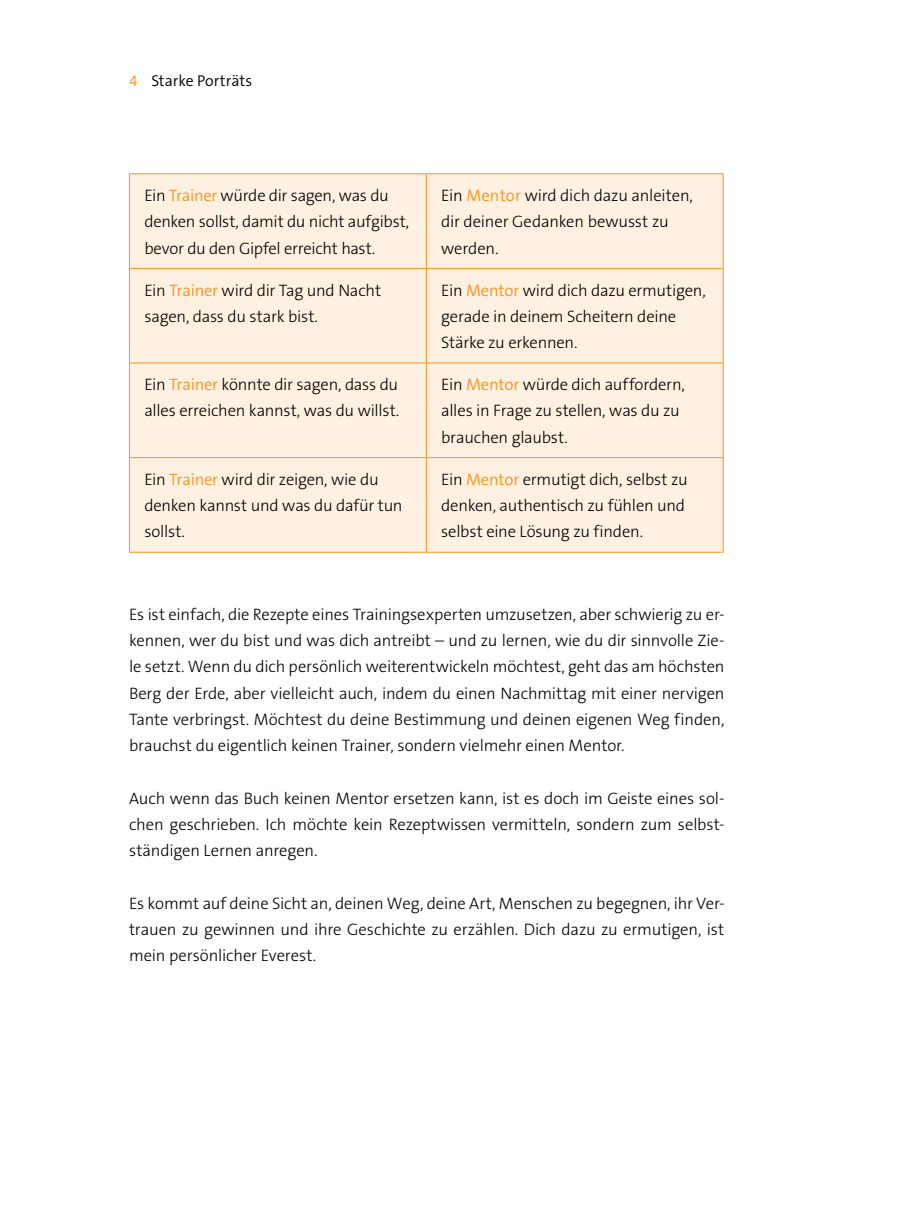
<style>
.page{position:relative;width:918px;height:1216px;background:#fff}
.page>*{position:absolute;margin:0;border:0;box-sizing:border-box;transform-origin:0 0}
.Text{font:300 16.62px/26.2px "The Sans B W3";letter-spacing:-.01em;color:#000;text-align:justify}
.Tabelle{font:300 16.62px/26.2px "The Sans B W3";letter-spacing:-.015em;color:#000}
.t1{font:300 15.75px "The Sans B W4";color:#000}
.s1{color:#f7941e}
.s2{font-family:"The Sans B W4";color:#f7941e}
</style>
<div class="page">
<div style="left:130px;top:174px;width:593px;height:378px;background:#fff1e2"></div>
<hr style="left:129px;top:173px;width:297px;height:1px;background:#f7941e">
<hr style="left:129px;top:174px;width:1px;height:94px;background:#f7941e">
<hr style="left:426px;top:173px;width:297px;height:1px;background:#f7941e">
<hr style="left:426px;top:174px;width:1px;height:94px;background:#f7941e">
<hr style="left:723px;top:174px;width:1px;height:94px;background:#f7941e">
<hr style="left:129px;top:268px;width:297px;height:1px;background:#f7941e">
<hr style="left:129px;top:269px;width:1px;height:93px;background:#f7941e">
<hr style="left:426px;top:268px;width:297px;height:1px;background:#f7941e">
<hr style="left:426px;top:269px;width:1px;height:93px;background:#f7941e">
<hr style="left:723px;top:269px;width:1px;height:93px;background:#f7941e">
<hr style="left:129px;top:362px;width:297px;height:1px;background:#f7941e">
<hr style="left:129px;top:363px;width:1px;height:94px;background:#f7941e">
<hr style="left:426px;top:362px;width:297px;height:1px;background:#f7941e">
<hr style="left:426px;top:363px;width:1px;height:94px;background:#f7941e">
<hr style="left:723px;top:363px;width:1px;height:94px;background:#f7941e">
<hr style="left:129px;top:457px;width:297px;height:1px;background:#f7941e">
<hr style="left:129px;top:458px;width:1px;height:94px;background:#f7941e">
<hr style="left:426px;top:457px;width:297px;height:1px;background:#f7941e">
<hr style="left:426px;top:458px;width:1px;height:94px;background:#f7941e">
<hr style="left:723px;top:458px;width:1px;height:94px;background:#f7941e">
<hr style="left:129px;top:552px;width:297px;height:1px;background:#f7941e">
<hr style="left:426px;top:552px;width:297px;height:1px;background:#f7941e">
<p class="t1" style="left:129px;top:71px;width:125px"><span class="s1">4</span> Starke Porträts</p>
<p class="Tabelle" style="left:144px;top:182px;width:267px">Ein <span class="s2">Trainer</span> würde dir sagen, was du denken sollst, damit du nicht aufgibst, bevor du den Gipfel erreicht hast.</p>
<p class="Tabelle" style="left:441px;top:182px;width:253px">Ein <span class="s2">Mentor</span> wird dich dazu anleiten, dir deiner Gedanken bewusst zu werden.</p>
<p class="Tabelle" style="left:144px;top:277px;width:238px">Ein <span class="s2">Trainer</span> wird dir Tag und Nacht sagen, dass du stark bist.</p>
<p class="Tabelle" style="left:441px;top:277px;width:266px">Ein <span class="s2">Mentor</span> wird dich dazu ermutigen, gerade in deinem Scheitern deine<br>Stärke zu erkennen.</p>
<p class="Tabelle" style="left:144px;top:371px;width:256px">Ein <span class="s2">Trainer</span> könnte dir sagen, dass du alles erreichen kannst, was du willst.</p>
<p class="Tabelle" style="left:441px;top:371px;width:245px">Ein <span class="s2">Mentor</span> würde dich auffordern, alles in Frage zu stellen, was du zu brauchen glaubst.</p>
<p class="Tabelle" style="left:144px;top:466px;width:260px">Ein <span class="s2">Trainer</span> wird dir zeigen, wie du denken kannst und was du dafür tun sollst.</p>
<p class="Tabelle" style="left:441px;top:466px;width:248px">Ein <span class="s2">Mentor</span> ermutigt dich, selbst zu denken, authentisch zu fühlen und selbst eine Lösung zu finden.</p>
<p class="Text" style="left:129px;top:601px;width:597px">Es ist einfach, die Rezepte eines Trainingsexperten umzusetzen, aber schwierig zu er&shy;kennen, wer du bist und was dich antreibt – und zu lernen, wie du dir sinnvolle Zie&shy;le setzt. Wenn du dich persönlich weiterentwickeln möchtest, geht das am höchsten Berg der Erde, aber vielleicht auch, indem du einen Nachmittag mit einer nervigen Tante verbringst. Möchtest du deine Bestimmung und deinen eigenen Weg finden, brauchst du eigentlich keinen Trainer, sondern vielmehr einen Mentor.</p>
<p class="Text" style="left:129px;top:785px;width:597px">Auch wenn das Buch keinen Mentor ersetzen kann, ist es doch im Geiste eines sol&shy;chen geschrieben. Ich möchte kein Rezeptwissen vermitteln, sondern zum selbst&shy;ständigen Lernen anregen.</p>
<p class="Text" style="left:129px;top:890px;width:597px">Es kommt auf deine Sicht an, deinen Weg, deine Art, Menschen zu begegnen, ihr Ver&shy;trauen zu gewinnen und ihre Geschichte zu erzählen. Dich dazu zu ermutigen, ist mein persönlicher Everest.</p>
</div>
